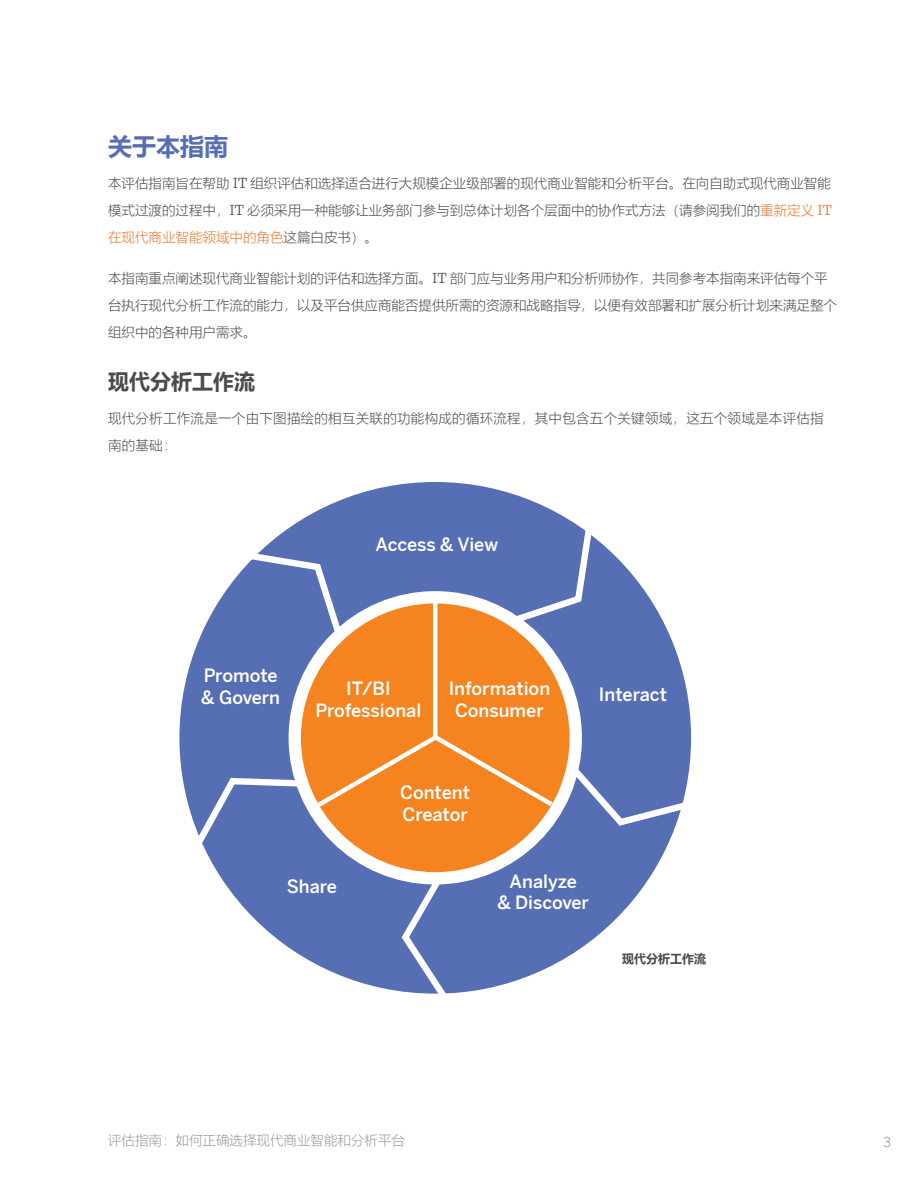
<style>
.page{position:relative;width:918px;height:1188px;background:#fff}
.page>*{position:absolute;margin:0;border:0;box-sizing:border-box;transform-origin:0 0}
.INTRO-TOC_header{font:700 24px "Microsoft Ya Hei";color:#576eb4}
.BODYCOPY-standard{font:700 21px "Microsoft Ya Hei";color:#4b4b4b}
.t1{font:500 18px/21.6px "Benton Sans";color:#fff;text-align:center}
.BODYCOPY-standard-2{font:300 13.5px/27px "Microsoft Ya Hei";color:#4b4b4b;text-align:justify}
.BODYCOPY-standard-3{font:300 13.5px/27px "Microsoft Ya Hei";letter-spacing:.02em;color:#4b4b4b}
.t2{font:300 13.5px "Microsoft Ya Hei";color:#9b9b9b}
.t3{font:13.5px "Benton Sans";color:#9b9b9b}
.HEADLINE-section_hea{font:700 12px "Microsoft Ya Hei";color:#4b4b4b}
.s1{font-family:"Merriweather"}
.s2{color:#e8762c}
.s3{font-family:"Merriweather";color:#e8762c}
</style>
<div class="page">
<svg style="left:179px;top:482px;width:512px;height:511px;fill:#566eb4"></svg>
<div style="left:301px;top:603px;width:269px;height:269px;background:#f58320;border-radius:50%"></div>
<div style="left:433px;top:599px;width:5px;height:139px;background:#fff"></div>
<svg style="left:398px;top:869px;width:55px;height:125px"></svg>
<svg style="left:189px;top:731px;width:369px;height:122px"></svg>
<svg style="left:240px;top:548px;width:106px;height:93px"></svg>
<svg style="left:505px;top:521px;width:91px;height:108px"></svg>
<svg style="left:566px;top:761px;width:125px;height:68px"></svg>
<p class="INTRO-TOC_header" style="left:108px;top:129px;width:121px">关于本指南</p>
<p class="BODYCOPY-standard-2" style="left:108px;top:170px;width:725px">本评估指南旨在帮助 <span class="s1">IT</span> 组织评估和选择适合进行大规模企业级部署的现代商业智能和分析平台。在向自助式现代商业智能模式过渡的过程中，<span class="s1">IT</span> 必须采用一种能够让业务部门参与到总体计划各个层面中的协作式方法（请参阅我们的<span class="s2">重新定义</span> <span class="s3">IT</span><span class="s2">在现代商业智能领域中的角色</span>这篇白皮书）。</p>
<p class="BODYCOPY-standard-2" style="left:108px;top:264px;width:730px;text-align:left">本指南重点阐述现代商业智能计划的评估和选择方面。<span class="s1">IT</span> 部门应与业务用户和分析师协作，共同参考本指南来评估每个平台执行现代分析工作流的能力，以及平台供应商能否提供所需的资源和战略指导，以便有效部署和扩展分析计划来满足整个组织中的各种用户需求。</p>
<p class="BODYCOPY-standard" style="left:108px;top:367px;width:148px">现代分析工作流</p>
<p class="BODYCOPY-standard-3" style="left:108px;top:405px;width:717px">现代分析工作流是一个由下图描绘的相互关联的功能构成的循环流程，其中包含五个关键领域，这五个领域是本评估指南的基础：</p>
<p class="t1" style="left:376px;top:534px;width:124px">Access &amp; View</p>
<p class="t1" style="left:201px;top:665px;width:80px;text-align:left">Promote &amp; Govern</p>
<p class="t1" style="left:316px;top:678px;width:107px">IT/BI<br>Professional</p>
<p class="t1" style="left:449px;top:678px;width:103px">Information<br>Consumer</p>
<p class="t1" style="left:599px;top:684px;width:70px">Interact</p>
<p class="t1" style="left:400px;top:782px;width:71px;text-align:left">Content<br>Creator</p>
<p class="t1" style="left:287px;top:876px;width:52px">Share</p>
<p class="t1" style="left:497px;top:870px;width:93px">Analyze<br>&amp; Discover</p>
<p class="HEADLINE-section_hea" style="left:622px;top:950px;width:85px">现代分析工作流</p>
<p class="t2" style="left:108px;top:1132px;width:298px">评估指南：如何正确选择现代商业智能和分析平台</p>
<p class="t3" style="left:883px;top:1134px;width:9px">3</p>
</div>
